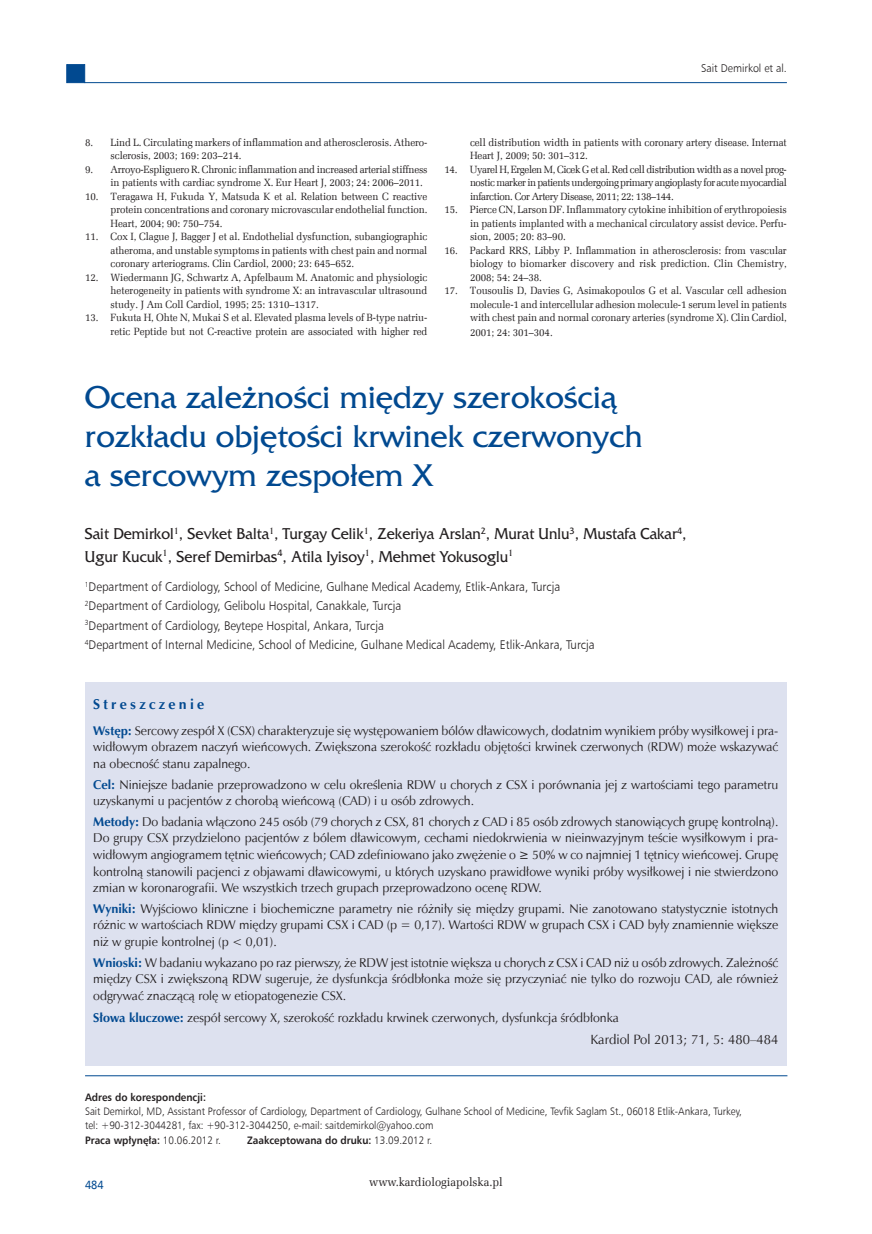
<style>
.page{position:relative;width:872px;height:1234px;background:#fff}
.page>*{position:absolute;margin:0;border:0;box-sizing:border-box;transform-origin:0 0}
._01_Tytul_pierwszy{font:33px/39px "France";color:#014990}
._03_Autor{font:16.5px/22.5px "France";color:#231f20;scale:.94 1}
._13_Streszczenie_sro{font:700 14.25px "Zapf Humnst EU";letter-spacing:.23em;color:#014990}
._14_Streszczenie_Kar{font:13.5px "Zapf Humnst EU";color:#231f20}
._12_Streszczenie_pol{font:12.75px/16.5px "Zapf Humnst EU";color:#231f20;text-align:justify}
._11_Streszczenie_slo{font:12.75px "Zapf Humnst EU";color:#231f20}
._04_Praca{font:12.6px "Humnst 777 Lt EU";color:#231f20;scale:.93 1}
.t1{font:12px "Zapf Ellipt EU";color:#231f20;scale:.95 1}
.t2{font:12px "Humnst 777 EU";color:#014990;scale:.9 1}
.t3{font:11.25px "Humnst 777 Lt EU";color:#231f20;scale:.95 1}
._05_Adres_do_korespo{font:10.8px/14.2px "Humnst 777 Lt EU";color:#231f20;scale:.92 1}
._05_Adres_do_korespo-2{font:700 10.8px "Humnst 777 EU";color:#231f20;scale:.92 1}
.t4{font:10.5px/13.5px "Zapf Ellipt EU";letter-spacing:-.01em;color:#231f20;text-align:justify;scale:.95 1}
.s1{font-weight:700;color:#014990}
.s2{font-family:"Humnst 777 EU";font-weight:700}
.s3{font-family:"Humnst 777 Lt EU";font-weight:400}
</style>
<div class="page">
<hr style="left:85px;top:82px;width:702px;height:1px;background:#014990">
<div style="left:66px;top:64px;width:19px;height:19px;background:#014990;border:1px solid #014990"></div>
<div style="left:85px;top:682px;width:702px;height:382px;background:#dde1ef"></div>
<hr style="left:85px;top:1075px;width:702px;height:1px;background:#014990">
<p class="t3" style="left:701px;top:61px;width:92px">Sait Demirkol et al.</p>
<p class="t4" style="left:111px;top:135px;width:335px;text-indent:-26px">8. Lind L. Circulating markers of inflammation and atherosclerosis. Athero&shy;sclerosis, 2003; 169: 203–214.</p>
<p class="t4" style="left:111px;top:162px;width:335px;text-indent:-26px">9. Arroyo-Espliguero R. Chronic inflammation and increased arterial stiffness in patients with cardiac syndrome X. Eur Heart J, 2003; 24: 2006–2011.</p>
<p class="t4" style="left:111px;top:189px;width:335px;text-indent:-26px">10. Teragawa H, Fukuda Y, Matsuda K et al. Relation between C reactive protein concentrations and coronary microvascular endothelial function.<br>Heart, 2004; 90: 750–754.</p>
<p class="t4" style="left:111px;top:230px;width:335px;text-indent:-26px">11. Cox I, Clague J, Bagger J et al. Endothelial dysfunction, subangiographic atheroma, and unstable symptoms in patients with chest pain and normal coronary arteriograms. Clin Cardiol, 2000; 23: 645–652.</p>
<p class="t4" style="left:111px;top:270px;width:335px;text-indent:-26px">12. Wiedermann JG, Schwartz A, Apfelbaum M. Anatomic and physiologic heterogeneity in patients with syndrome X: an intravascular ultrasound study. J Am Coll Cardiol, 1995; 25: 1310–1317.</p>
<p class="t4" style="left:85px;top:311px;width:362px;text-align:right">13. Fukuta H, Ohte N, Mukai S et al. Elevated plasma levels of B-type natriu&shy;retic Peptide but not C-reactive protein are associated with higher red</p>
<p class="t4" style="left:470px;top:135px;width:335px">cell distribution width in patients with coronary artery disease. Internat<br>Heart J, 2009; 50: 301–312.</p>
<p class="t4" style="left:470px;top:162px;width:335px;text-indent:-26px">14. Uyarel H, Ergelen M, Cicek G et al. Red cell distribution width as a novel prog&shy;nostic marker in patients undergoing primary angioplasty for acute myocardial infarction. Cor Artery Disease, 2011; 22: 138–144.</p>
<p class="t4" style="left:470px;top:203px;width:335px;text-indent:-26px">15. Pierce CN, Larson DF. Inflammatory cytokine inhibition of erythropoiesis in patients implanted with a mechanical circulatory assist device. Perfu&shy;sion, 2005; 20: 83–90.</p>
<p class="t4" style="left:470px;top:243px;width:335px;text-indent:-26px">16. Packard RRS, Libby P. Inflammation in atherosclerosis: from vascular biology to biomarker discovery and risk prediction. Clin Chemistry, 2008; 54: 24–38.</p>
<p class="t4" style="left:470px;top:284px;width:335px;text-indent:-26px">17. Tousoulis D, Davies G, Asimakopoulos G et al. Vascular cell adhesion molecule-1 and intercellular adhesion molecule-1 serum level in patients with chest pain and normal coronary arteries (syndrome X). Clin Cardiol,</p>
<p class="t4" style="left:470px;top:326px;width:89px">2001; 24: 301–304.</p>
<p class="_01_Tytul_pierwszy" style="left:85px;top:378px;width:559px">Ocena zależności między szerokością rozkładu objętości krwinek czerwonych a sercowym zespołem X</p>
<p class="_03_Autor" style="left:85px;top:523px;width:641px">Sait Demirkol<sup>1</sup>, Sevket Balta<sup>1</sup>, Turgay Celik<sup>1</sup>, Zekeriya Arslan<sup>2</sup>, Murat Unlu<sup>3</sup>, Mustafa Cakar<sup>4</sup>,<br>Ugur Kucuk<sup>1</sup>, Seref Demirbas<sup>4</sup>, Atila Iyisoy<sup>1</sup>, Mehmet Yokusoglu<sup>1</sup></p>
<p class="_04_Praca" style="left:85px;top:578px;width:513px"><sup>1</sup>Department of Cardiology, School of Medicine, Gulhane Medical Academy, Etlik-Ankara, Turcja</p>
<p class="_04_Praca" style="left:85px;top:598px;width:342px"><sup>2</sup>Department of Cardiology, Gelibolu Hospital, Canakkale, Turcja</p>
<p class="_04_Praca" style="left:85px;top:617px;width:323px"><sup>3</sup>Department of Cardiology, Beytepe Hospital, Ankara, Turcja</p>
<p class="_04_Praca" style="left:85px;top:636px;width:550px"><sup>4</sup>Department of Internal Medicine, School of Medicine, Gulhane Medical Academy, Etlik-Ankara, Turcja</p>
<p class="_13_Streszczenie_sro" style="left:93px;top:695px;width:112px">Streszczenie</p>
<p class="_12_Streszczenie_pol" style="left:93px;top:722px;width:686px"><span class="s1">Wstęp:</span> Sercowy zespół X (CSX) charakteryzuje się występowaniem bólów dławicowych, dodatnim wynikiem próby wysiłkowej i pra&shy;widłowym obrazem naczyń wieńcowych. Zwiększona szerokość rozkładu objętości krwinek czerwonych (RDW) może wskazywać na obecność stanu zapalnego.</p>
<p class="_12_Streszczenie_pol" style="left:93px;top:775px;width:686px"><span class="s1">Cel:</span> Niniejsze badanie przeprowadzono w celu określenia RDW u chorych z CSX i porównania jej z wartościami tego parametru uzyskanymi u pacjentów z chorobą wieńcową (CAD) i u osób zdrowych.</p>
<p class="_12_Streszczenie_pol" style="left:93px;top:813px;width:686px"><span class="s1">Metody:</span> Do badania włączono 245 osób (79 chorych z CSX, 81 chorych z CAD i 85 osób zdrowych stanowiących grupę kontrolną).<br>Do grupy CSX przydzielono pacjentów z bólem dławicowym, cechami niedokrwienia w nieinwazyjnym teście wysiłkowym i pra&shy;widłowym angiogramem tętnic wieńcowych; CAD zdefiniowano jako zwężenie o ≥ 50% w co najmniej 1 tętnicy wieńcowej. Grupę kontrolną stanowili pacjenci z objawami dławicowymi, u których uzyskano prawidłowe wyniki próby wysiłkowej i nie stwierdzono zmian w koronarografii. We wszystkich trzech grupach przeprowadzono ocenę RDW.</p>
<p class="_12_Streszczenie_pol" style="left:93px;top:900px;width:686px"><span class="s1">Wyniki:</span> Wyjściowo kliniczne i biochemiczne parametry nie różniły się między grupami. Nie zanotowano statystycznie istotnych różnic w wartościach RDW między grupami CSX i CAD (p = 0,17). Wartości RDW w grupach CSX i CAD były znamiennie większe niż w grupie kontrolnej (p &lt; 0,01).</p>
<p class="_12_Streszczenie_pol" style="left:93px;top:953px;width:686px"><span class="s1">Wnioski:</span> W badaniu wykazano po raz pierwszy, że RDW jest istotnie większa u chorych z CSX i CAD niż u osób zdrowych. Zależność między CSX i zwiększoną RDW sugeruje, że dysfunkcja śródbłonka może się przyczyniać nie tylko do rozwoju CAD, ale również odgrywać znaczącą rolę w etiopatogenezie CSX.</p>
<p class="_11_Streszczenie_slo" style="left:93px;top:1009px;width:527px"><span class="s1">Słowa kluczowe:</span> zespół sercowy X, szerokość rozkładu krwinek czerwonych, dysfunkcja śródbłonka</p>
<p class="_14_Streszczenie_Kar" style="left:590px;top:1030px;width:189px">Kardiol Pol 2013; 71, 5: 480–484</p>
<p class="_05_Adres_do_korespo" style="left:85px;top:1089px;width:715px"><span class="s2">Adres do korespondencji:<br></span>Sait Demirkol, MD, Assistant Professor of Cardiology, Department of Cardiology, Gulhane School of Medicine, Tevfik Saglam St., 06018 Etlik-Ankara, Turkey, tel: +90-312-3044281, fax: +90-312-3044250, e-mail: saitdemirkol@yahoo.com<br><span class="s2">Praca wpłynęła:</span> 10.06.2012 r.</p>
<p class="_05_Adres_do_korespo-2" style="left:247px;top:1132px;width:203px">Zaakceptowana do druku: <span class="s3">13.09.2012 r.</span></p>
<p class="t2" style="left:85px;top:1176px;width:22px">484</p>
<p class="t1" style="left:369px;top:1173px;width:142px">www.kardiologiapolska.pl</p>
</div>
